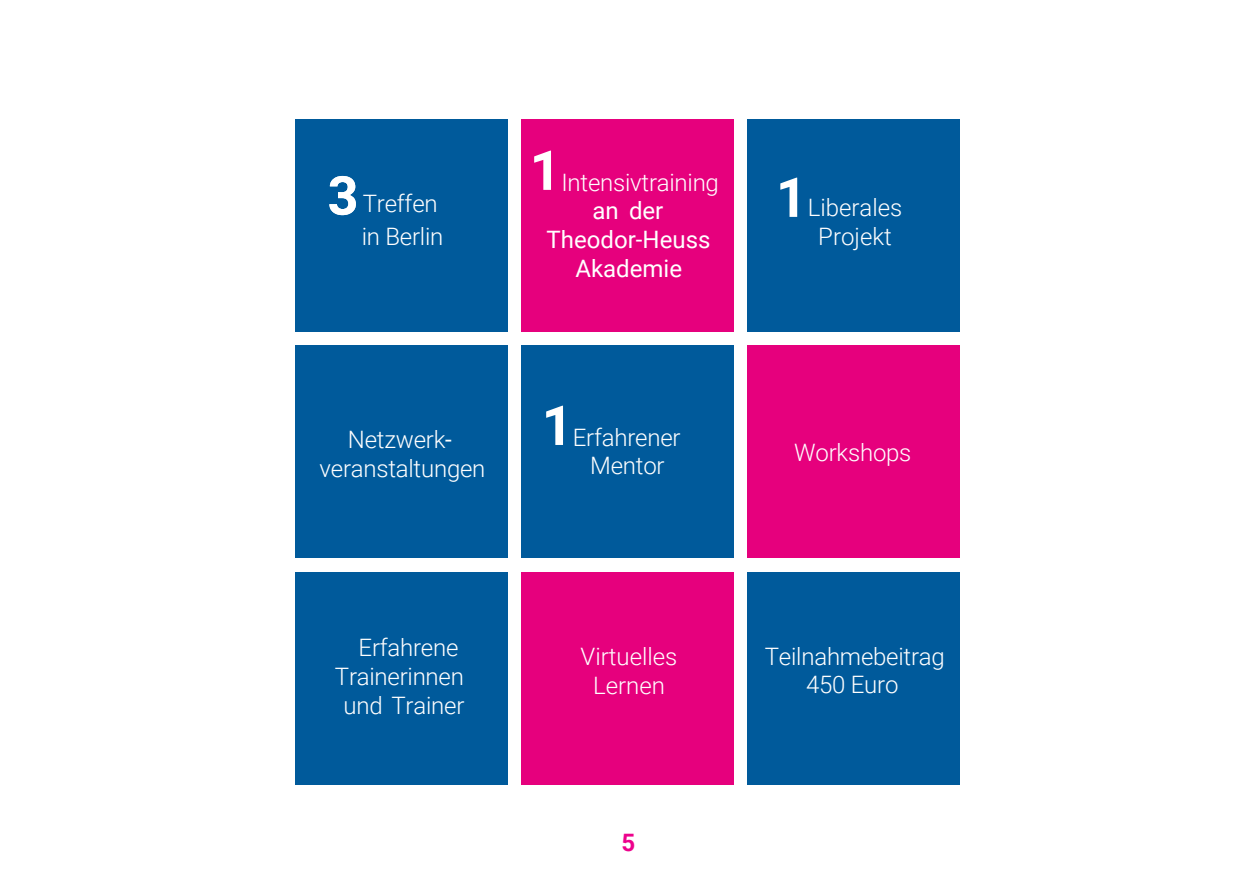
<style>
.page{position:relative;width:1257px;height:892px;background:#fff}
.page>*{position:absolute;margin:0;border:0;box-sizing:border-box;transform-origin:0 0}
.t1{font:300 24px/28.8px "Roboto";letter-spacing:-.01em;color:#fff;text-align:center}
.t2{font:24px/28.8px "Roboto";color:#fff;text-align:center}
.t3{font:700 24px "Roboto";color:#ed028c}
</style>
<div class="page">
<div style="left:294px;top:119px;width:213px;height:213px;background:#005a9b"></div>
<div style="left:521px;top:119px;width:213px;height:213px;background:#e6007d"></div>
<svg style="left:534px;top:151px;width:17px;height:39px"></svg>
<div style="left:746px;top:119px;width:213px;height:213px;background:#005a9b"></div>
<div style="left:746px;top:345px;width:213px;height:213px;background:#e6007d"></div>
<div style="left:294px;top:345px;width:213px;height:213px;background:#005a9b"></div>
<div style="left:294px;top:572px;width:213px;height:213px;background:#005a9b"></div>
<div style="left:746px;top:572px;width:213px;height:213px;background:#005a9b"></div>
<div style="left:521px;top:345px;width:213px;height:213px;background:#005a9b"></div>
<div style="left:521px;top:572px;width:213px;height:213px;background:#e6007d"></div>
<svg style="left:329px;top:176px;width:27px;height:39px"></svg>
<svg style="left:546px;top:406px;width:17px;height:39px"></svg>
<svg style="left:780px;top:178px;width:17px;height:39px"></svg>
<p class="t1" style="left:361px;top:186px;width:83px;line-height:33px;text-align:left">Treffen in Berlin</p>
<p class="t1" style="left:319px;top:424px;width:167px">Netzwerk&shy;veranstaltungen</p>
<p class="t1" style="left:561px;top:167px;width:159px">Intensivtraining</p>
<p class="t2" style="left:546px;top:195px;width:165px">an der<br>Theodor-Heuss<br>Akademie</p>
<p class="t1" style="left:572px;top:422px;width:109px;line-height:27.9px">Erfahrener<br>Mentor</p>
<p class="t1" style="left:807px;top:192px;width:96px">Liberales<br>Projekt</p>
<p class="t1" style="left:794px;top:437px;width:119px">Workshops</p>
<p class="t1" style="left:335px;top:632px;width:131px;text-align:right">Erfahrene<br>Trainerinnen und Trainer</p>
<p class="t1" style="left:764px;top:641px;width:181px">Teilnahmebeitrag<br>450 Euro</p>
<p class="t1" style="left:580px;top:641px;width:98px">Virtuelles<br>Lernen</p>
<p class="t3" style="left:621px;top:825px;width:15px">5</p>
</div>
